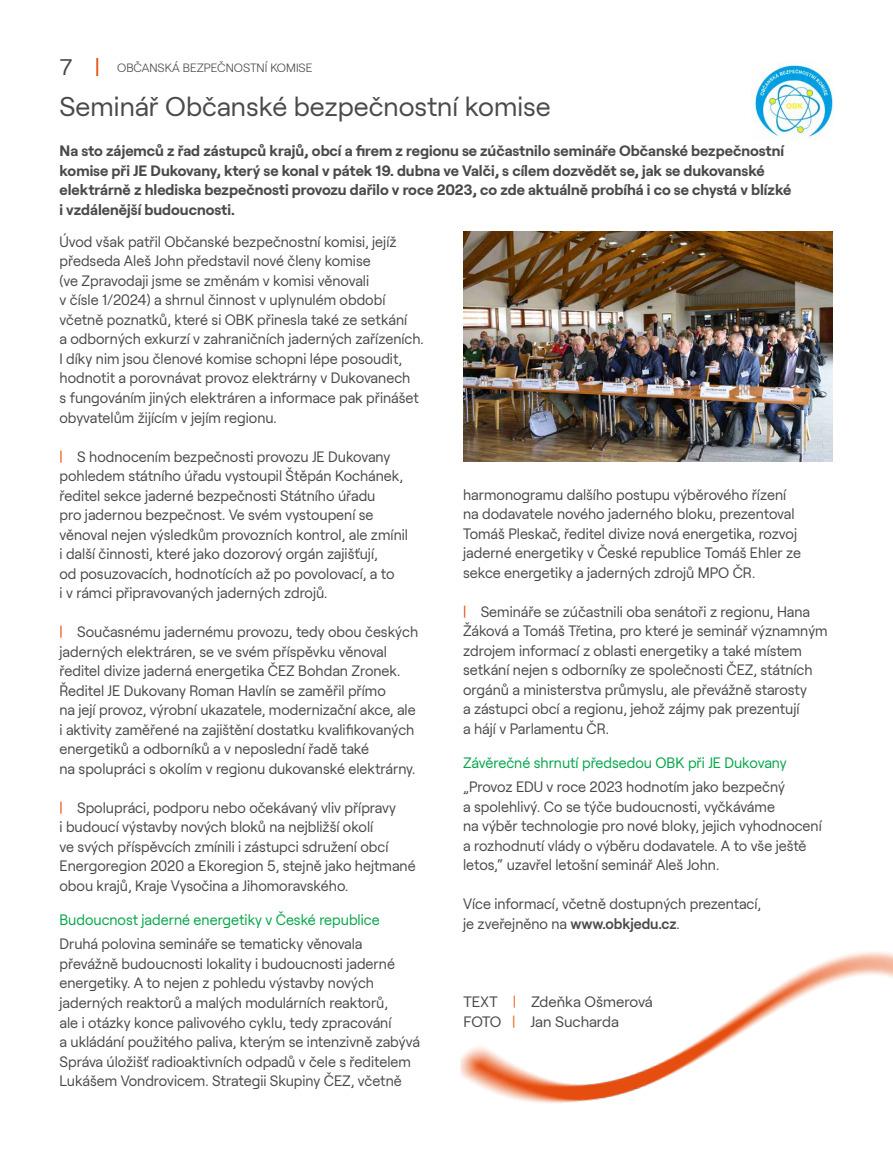
<style>
.page{position:relative;width:893px;height:1149px;background:#fff}
.page>*{position:absolute;margin:0;border:0;box-sizing:border-box;transform-origin:0 0}
.t1{font:27px "Roobert CEZ";color:#4a4a49}
.t2{font:15px/19.5px "Roobert CEZ";color:#4a4a49;scale:.96 1}
.t3{font:700 15px/19.5px "Roobert CEZ";color:#4a4a49}
.t4{font:15px "Roobert CEZ";color:#04a64a;scale:.96 1}
.t5{font:15px/19.5px "Roobert CEZ";color:#4a4a49}
.t6{font:300 12px "Roobert CEZ";color:#4a4a49}
.s1{font-weight:400;font-size:22.5px}
.s2{font-weight:400;font-size:22.5px;color:#e94e0f}
.s3{color:#e94e0f}
.s4{font-weight:600}
.s5{color:#ed6c30}
</style>
<div class="page">
<img style="left:463px;top:231px;width:370px;height:230px">
<img style="left:753px;top:61px;width:80px;height:78px">
<img style="left:460px;top:951px;width:433px;height:152px">
<p class="t6" style="left:60px;top:58px;width:254px"><span class="s1">7</span> <span class="s2">|</span> OBČANSKÁ BEZPEČNOSTNÍ KOMISE</p>
<h1 class="t1" style="left:60px;top:86px;width:493px">Seminář Občanské bezpečnostní komise</h1>
<p class="t3" style="left:60px;top:140px;width:733px">Na sto zájemců z řad zástupců krajů, obcí a firem z regionu se zúčastnilo semináře Občanské bezpečnostní komise při JE Dukovany, který se konal v pátek 19. dubna ve Valči, s cílem dozvědět se, jak se dukovanské elektrárně z hlediska bezpečnosti provozu dařilo v roce 2023, co zde aktuálně probíhá i co se chystá v blízké i vzdálenější budoucnosti.</p>
<p class="t2" style="left:60px;top:230px;width:381px">Úvod však patřil Občanské bezpečnostní komisi, jejíž předseda Aleš John představil nové členy komise<br>(ve Zpravodaji jsme se změnám v komisi věnovali<br>v čísle 1/2024) a shrnul činnost v uplynulém období včetně poznatků, které si OBK přinesla také ze setkání<br>a odborných exkurzí v zahraničních jaderných zařízeních.<br>I díky nim jsou členové komise schopni lépe posoudit, hodnotit a porovnávat provoz elektrárny v Dukovanech<br>s fungováním jiných elektráren a informace pak přinášet obyvatelům žijícím v jejím regionu.</p>
<p class="t2" style="left:60px;top:445px;width:365px"><span class="s3">|</span> S hodnocením bezpečnosti provozu JE Dukovany pohledem státního úřadu vystoupil Štěpán Kochánek, ředitel sekce jaderné bezpečnosti Státního úřadu<br>pro jadernou bezpečnost. Ve svém vystoupení se věnoval nejen výsledkům provozních kontrol, ale zmínil i další činnosti, které jako dozorový orgán zajišťují,<br>od posuzovacích, hodnotících až po povolovací, a to<br>i v rámci připravovaných jaderných zdrojů.</p>
<p class="t2" style="left:60px;top:620px;width:375px"><span class="s3">|</span> Současnému jadernému provozu, tedy obou českých jaderných elektráren, se ve svém příspěvku věnoval ředitel divize jaderná energetika ČEZ Bohdan Zronek.<br>Ředitel JE Dukovany Roman Havlín se zaměřil přímo<br>na její provoz, výrobní ukazatele, modernizační akce, ale i aktivity zaměřené na zajištění dostatku kvalifikovaných energetiků a odborníků a v neposlední řadě také<br>na spolupráci s okolím v regionu dukovanské elektrárny.</p>
<p class="t2" style="left:60px;top:796px;width:373px"><span class="s3">|</span> Spolupráci, podporu nebo očekávaný vliv přípravy<br>i budoucí výstavby nových bloků na nejbližší okolí<br>ve svých příspěvcích zmínili i zástupci sdružení obcí Energoregion 2020 a Ekoregion 5, stejně jako hejtmané obou krajů, Kraje Vysočina a Jihomoravského.</p>
<p class="t4" style="left:60px;top:908px;width:335px">Budoucnost jaderné energetiky v České republice</p>
<p class="t2" style="left:60px;top:932px;width:377px">Druhá polovina semináře se tematicky věnovala převážně budoucnosti lokality i budoucnosti jaderné energetiky. A to nejen z pohledu výstavby nových jaderných reaktorů a malých modulárních reaktorů,<br>ale i otázky konce palivového cyklu, tedy zpracování<br>a ukládání použitého paliva, kterým se intenzivně zabývá Správa úložišť radioaktivních odpadů v čele s ředitelem Lukášem Vondrovicem. Strategii Skupiny ČEZ, včetně</p>
<p class="t2" style="left:463px;top:483px;width:354px">harmonogramu dalšího postupu výběrového řízení na dodavatele nového jaderného bloku, prezentoval Tomáš Pleskač, ředitel divize nová energetika, rozvoj jaderné energetiky v České republice Tomáš Ehler ze sekce energetiky a jaderných zdrojů MPO ČR.</p>
<p class="t2" style="left:463px;top:600px;width:381px"><span class="s3">|</span> Semináře se zúčastnili oba senátoři z regionu, Hana Žáková a Tomáš Třetina, pro které je seminář významným zdrojem informací z oblasti energetiky a také místem setkání nejen s odborníky ze společnosti ČEZ, státních orgánů a ministerstva průmyslu, ale převážně starosty<br>a zástupci obcí a regionu, jehož zájmy pak prezentují<br>a hájí v Parlamentu ČR.</p>
<p class="t4" style="left:463px;top:751px;width:339px">Závěrečné shrnutí předsedou OBK při JE Dukovany</p>
<p class="t2" style="left:463px;top:776px;width:375px">„Provoz EDU v roce 2023 hodnotím jako bezpečný<br>a spolehlivý. Co se týče budoucnosti, vyčkáváme<br>na výběr technologie pro nové bloky, jejich vyhodnocení a rozhodnutí vlády o výběru dodavatele. A to vše ještě letos,“ uzavřel letošní seminář Aleš John.</p>
<p class="t2" style="left:463px;top:893px;width:312px">Více informací, včetně dostupných prezentací, je zveřejněno na <span class="s4">www.obkjedu.cz</span>.</p>
<p class="t5" style="left:463px;top:990px;width:191px">TEXT <span class="s5">|</span> Zdeňka Ošmerová<br>FOTO <span class="s5">|</span> Jan Sucharda</p>
</div>
